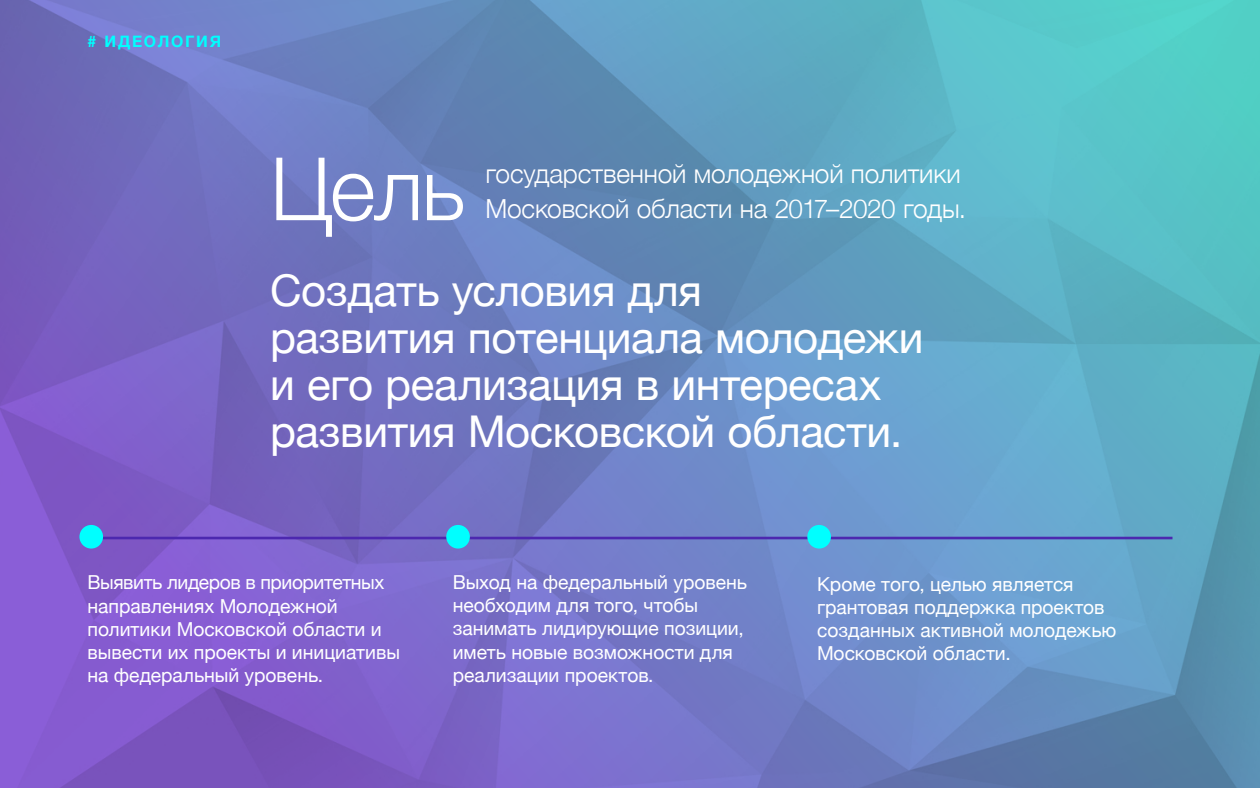
<style>
.page{position:relative;width:1260px;height:788px;background:#fff}
.page>*{position:absolute;margin:0;border:0;box-sizing:border-box;transform-origin:0 0}
.t1{font:300 87.5px "Helvetica Neue";color:#fff}
.t2{font:43.75px/47.2px "Helvetica Neue";letter-spacing:-.01em;color:#fff}
.t3{font:300 26.25px/35px "Helvetica Neue";letter-spacing:-.005em;color:#fff}
.t4{font:19.25px/23.1px "Helvetica Neue";color:#fff}
.t5{font:700 15.75px "Helvetica Neue";letter-spacing:.115em;color:#0ff}
</style>
<div class="page">
<img style="left:0;top:0;width:1260px;height:788px">
<hr style="left:88px;top:536px;width:1085px;height:3px;background:#4c28af">
<div style="left:79px;top:525px;width:24px;height:23px;background:#0ff;border-radius:50%"></div>
<div style="left:446px;top:525px;width:24px;height:23px;background:#0ff;border-radius:50%"></div>
<div style="left:807px;top:525px;width:24px;height:23px;background:#0ff;border-radius:50%"></div>
<p class="t5" style="left:88px;top:29px;width:135px"># ИДЕОЛОГИЯ</p>
<h1 class="t1" style="left:270px;top:118px;width:197px">Цель</h1>
<h3 class="t3" style="left:486px;top:154px;width:482px">государственной молодежной политики<br>Московской области на 2017–2020 годы.</h3>
<h2 class="t2" style="left:270px;top:269px;width:655px">Создать условия для<br>развития потенциала молодежи и его реализация в интересах развития Московской области.</h2>
<p class="t4" style="left:88px;top:572px;width:314px">Выявить лидеров в приоритетных направлениях Молодежной политики Московской области и вывести их проекты и инициативы на федеральный уровень.</p>
<p class="t4" style="left:453px;top:572px;width:296px">Выход на федеральный уровень необходим для того, чтобы занимать лидирующие позиции, иметь новые возможности для реализации проектов.</p>
<p class="t4" style="left:817px;top:573px;width:301px">Кроме того, целью является грантовая поддержка проектов созданных активной молодежью<br>Московской области.</p>
</div>
